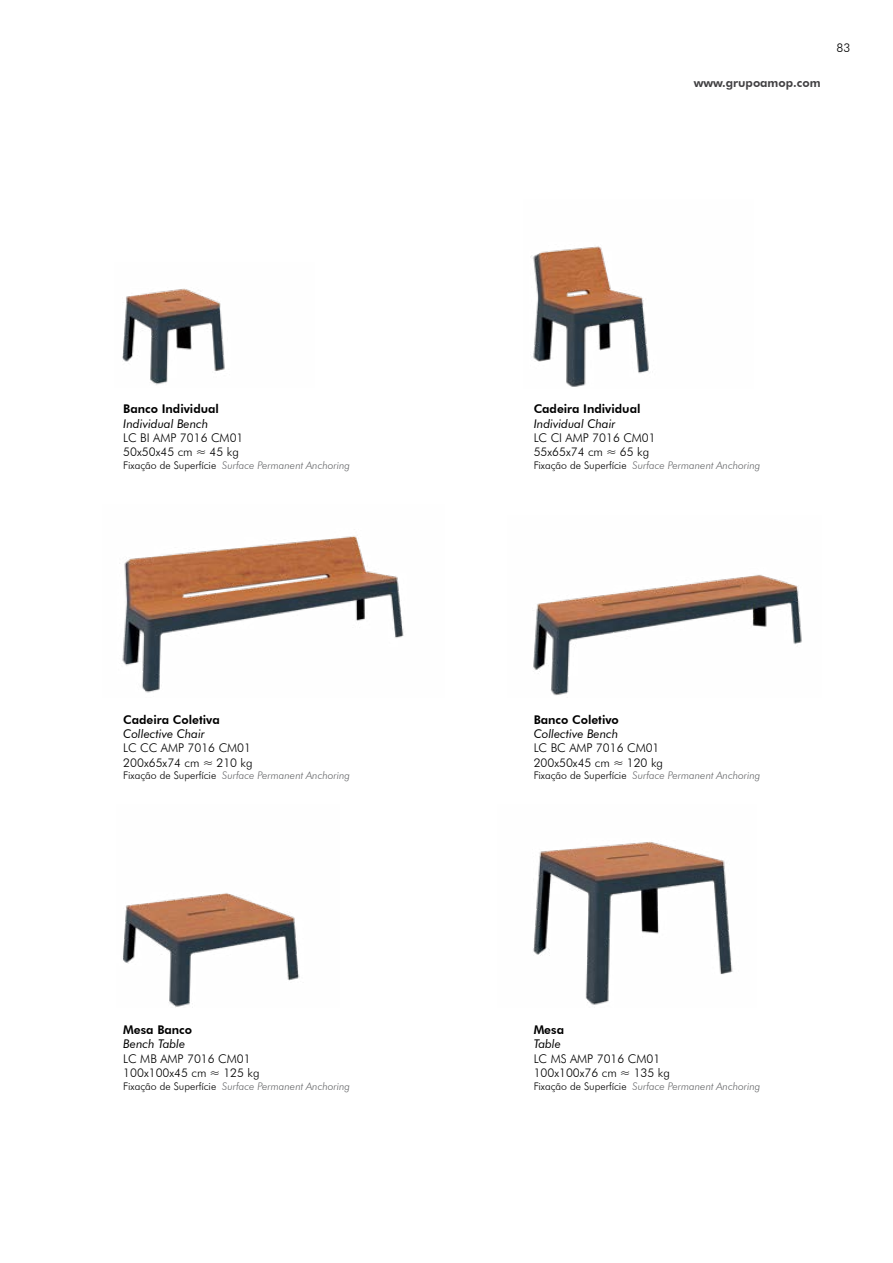
<style>
.page{position:relative;width:893px;height:1263px;background:#fff}
.page>*{position:absolute;margin:0;border:0;box-sizing:border-box;transform-origin:0 0}
.t1{font:300 12px/14.4px "Futura BT";color:#000}
.t2{font:italic 12px "Futura BT";color:#000}
.t3{font:800 12px "Futura BT";color:#000}
.t4{font:800 12px "Futura BT";color:#414042}
.t5{font:italic 300 10.5px "Futura BT";color:#636466}
.s1{font-style:normal;color:#000}
</style>
<div class="page">
<img style="left:531px;top:246px;width:118px;height:141px">
<img style="left:122px;top:536px;width:282px;height:157px">
<img style="left:122px;top:288px;width:103px;height:97px">
<img style="left:123px;top:893px;width:177px;height:115px">
<img style="left:533px;top:842px;width:200px;height:163px">
<img style="left:533px;top:574px;width:269px;height:122px">
<p class="t3" style="left:123px;top:401px;width:97px">Banco Individual</p>
<p class="t2" style="left:123px;top:416px;width:86px">Individual Bench</p>
<p class="t1" style="left:123px;top:430px;width:122px">LC BI AMP 7016 CM01<br>50x50x45 cm ≈ 45 kg</p>
<p class="t5" style="left:123px;top:459px;width:228px"><span class="s1">Fixação de Superfície</span> Surface Permanent Anchoring</p>
<p class="t3" style="left:123px;top:712px;width:98px">Cadeira Coletiva</p>
<p class="t2" style="left:123px;top:726px;width:83px">Collective Chair</p>
<p class="t1" style="left:123px;top:741px;width:131px">LC CC AMP 7016 CM01<br>200x65x74 cm ≈ 210 kg</p>
<p class="t5" style="left:123px;top:769px;width:228px"><span class="s1">Fixação de Superfície</span> Surface Permanent Anchoring</p>
<p class="t3" style="left:123px;top:1022px;width:70px">Mesa Banco</p>
<p class="t2" style="left:123px;top:1037px;width:63px">Bench Table</p>
<p class="t1" style="left:123px;top:1051px;width:138px">LC MB AMP 7016 CM01<br>100x100x45 cm ≈ 125 kg</p>
<p class="t5" style="left:123px;top:1080px;width:228px"><span class="s1">Fixação de Superfície</span> Surface Permanent Anchoring</p>
<p class="t4" style="left:694px;top:76px;width:128px">www.grupoamop.com</p>
<p class="t1" style="left:837px;top:40px;width:15px">83</p>
<p class="t3" style="left:534px;top:401px;width:108px">Cadeira Individual</p>
<p class="t2" style="left:534px;top:416px;width:84px">Individual Chair</p>
<p class="t1" style="left:534px;top:430px;width:124px">LC CI AMP 7016 CM01<br>55x65x74 cm ≈ 65 kg</p>
<p class="t5" style="left:534px;top:459px;width:228px"><span class="s1">Fixação de Superfície</span> Surface Permanent Anchoring</p>
<p class="t3" style="left:534px;top:712px;width:87px">Banco Coletivo</p>
<p class="t2" style="left:534px;top:726px;width:86px">Collective Bench</p>
<p class="t1" style="left:534px;top:741px;width:131px">LC BC AMP 7016 CM01<br>200x50x45 cm ≈ 120 kg</p>
<p class="t5" style="left:534px;top:769px;width:228px"><span class="s1">Fixação de Superfície</span> Surface Permanent Anchoring</p>
<p class="t3" style="left:534px;top:1022px;width:32px">Mesa</p>
<p class="t2" style="left:534px;top:1037px;width:29px">Table</p>
<p class="t1" style="left:534px;top:1051px;width:138px">LC MS AMP 7016 CM01<br>100x100x76 cm ≈ 135 kg</p>
<p class="t5" style="left:534px;top:1080px;width:228px"><span class="s1">Fixação de Superfície</span> Surface Permanent Anchoring</p>
</div>
